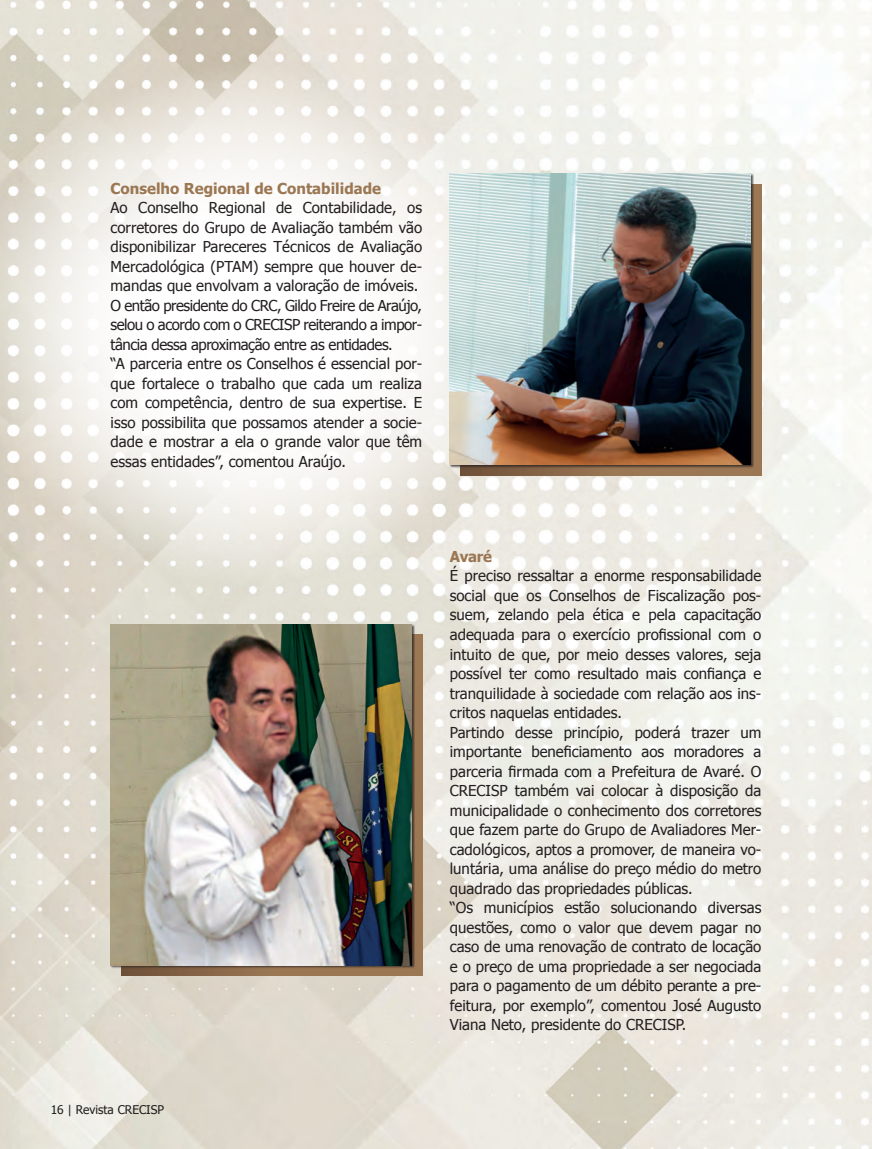
<style>
.page{position:relative;width:872px;height:1149px;background:#fff}
.page>*{position:absolute;margin:0;border:0;box-sizing:border-box;transform-origin:0 0}
.REVISTA{font:15px/19.5px "Tahoma";color:#231f20;text-align:justify}
.REVISTA-2{font:700 15px "Tahoma";color:#9b7753}
.t1{font:12px "Tahoma";color:#231f20}
</style>
<div class="page">
<img style="left:0;top:0;width:872px;height:1148px">
<div style="left:121px;top:634px;width:301px;height:341px;background:linear-gradient(to right,#77583e,#a48059)"></div>
<div style="left:110px;top:623px;width:305px;height:345px;background:#231f20;opacity:.75"></div>
<img style="left:111px;top:624px;width:300px;height:341px">
<svg style="left:0;top:64px;width:523px;height:520px"></svg>
<div style="left:460px;top:184px;width:301px;height:291px;background:linear-gradient(to right,#78583e,#a5805a)"></div>
<div style="left:449px;top:173px;width:305px;height:295px;background:#231f20;opacity:.75"></div>
<img style="left:450px;top:173px;width:300px;height:292px">
<p class="REVISTA-2" style="left:111px;top:177px;width:272px">Conselho Regional de Contabilidade</p>
<p class="REVISTA" style="left:111px;top:197px;width:313px">Ao Conselho Regional de Contabilidade, os corretores do Grupo de Avaliação também vão disponibilizar Pareceres Técnicos de Avaliação Mercadológica (PTAM) sempre que houver de&shy;mandas que envolvam a valoração de imóveis.</p>
<p class="REVISTA" style="left:111px;top:295px;width:313px">O então presidente do CRC, Gildo Freire de Araújo, selou o acordo com o CRECISP reiterando a impor&shy;tância dessa aproximação entre as entidades.</p>
<p class="REVISTA" style="left:111px;top:353px;width:313px">“A parceria entre os Conselhos é essencial por&shy;que fortalece o trabalho que cada um realiza com competência, dentro de sua expertise. E isso possibilita que possamos atender a socie&shy;dade e mostrar a ela o grande valor que têm essas entidades”, comentou Araújo.</p>
<p class="t1" style="left:51px;top:1101px;width:115px">16 | Revista CRECISP</p>
<p class="REVISTA-2" style="left:450px;top:545px;width:44px">Avaré</p>
<p class="REVISTA" style="left:450px;top:565px;width:313px">É preciso ressaltar a enorme responsabilidade social que os Conselhos de Fiscalização pos&shy;suem, zelando pela ética e pela capacitação adequada para o exercício profissional com o intuito de que, por meio desses valores, seja possível ter como resultado mais confiança e tranquilidade à sociedade com relação aos ins&shy;critos naquelas entidades.</p>
<p class="REVISTA" style="left:450px;top:721px;width:313px">Partindo desse princípio, poderá trazer um importante beneficiamento aos moradores a parceria firmada com a Prefeitura de Avaré. O CRECISP também vai colocar à disposição da municipalidade o conhecimento dos corretores que fazem parte do Grupo de Avaliadores Mer&shy;cadológicos, aptos a promover, de maneira vo&shy;luntária, uma análise do preço médio do metro quadrado das propriedades públicas.</p>
<p class="REVISTA" style="left:450px;top:897px;width:313px">“Os municípios estão solucionando diversas questões, como o valor que devem pagar no caso de uma renovação de contrato de locação e o preço de uma propriedade a ser negociada para o pagamento de um débito perante a pre&shy;feitura, por exemplo”, comentou José Augusto Viana Neto, presidente do CRECISP.</p>
</div>
